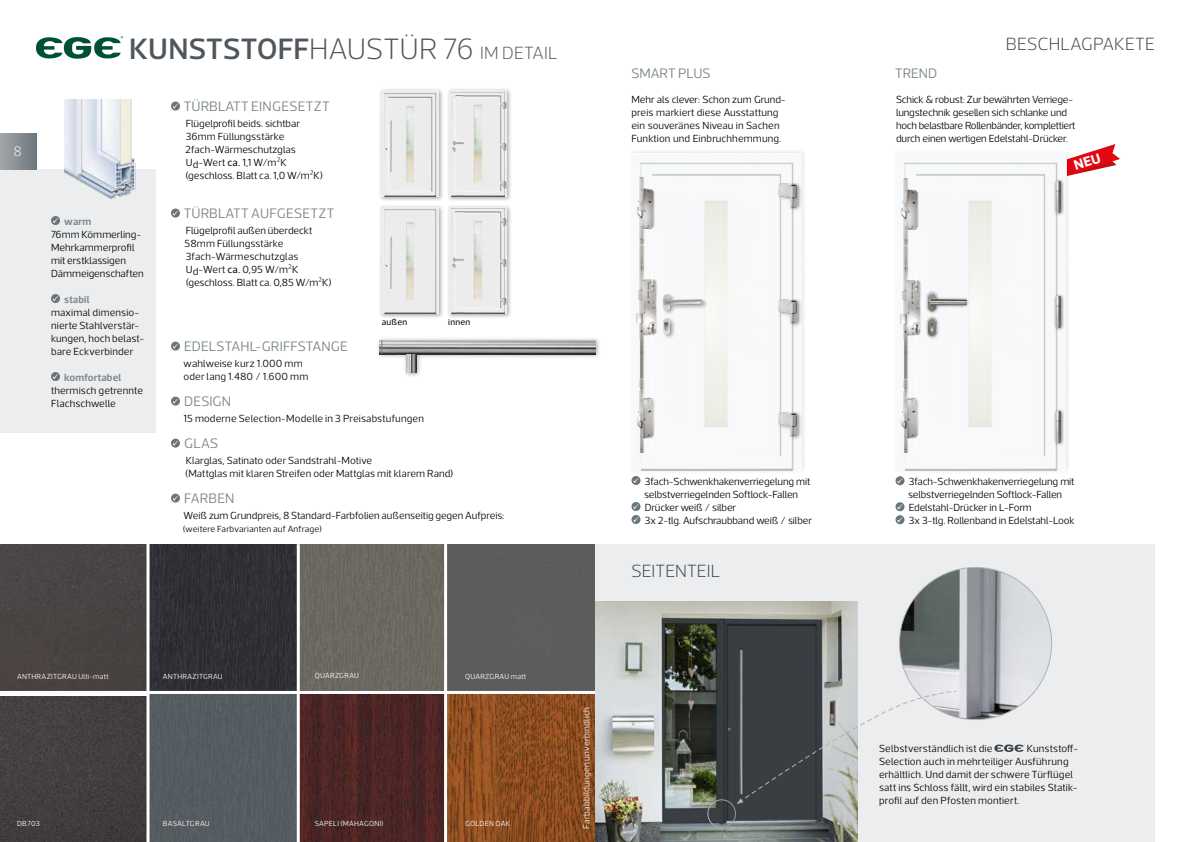
<style>
.page{position:relative;width:1191px;height:842px;background:#fff}
.page>*{position:absolute;margin:0;border:0;box-sizing:border-box;transform-origin:0 0}
.t1{font:500 30px "Acto";letter-spacing:.005em;color:#4f575d}
.t2{font:200 18px "Acto";letter-spacing:.005em;color:#3b4247}
.t3{font:300 14px "Acto";letter-spacing:.005em;color:#7a848a}
.t4{font:200 14px "Acto";color:#fff}
.t5{font:300 10.5px/13px "Acto";color:#000}
.t6{font:600 10.5px "Acto";letter-spacing:.015em;color:#7a848a}
.t7{font:300 9px "Acto";letter-spacing:.015em;color:#000}
.t8{font:300 9px "Acto";letter-spacing:.02em;color:#fff}
.t9{font:9px "Acto";letter-spacing:.02em;color:#000}
.t10{font:300 7.5px "Acto";letter-spacing:.03em;color:#fff}
.s1{font-weight:200}
.s2{font-weight:200;font-size:18px}
.s3{font-weight:400}
</style>
<div class="page">
<div style="left:0;top:169px;width:156px;height:264px;background:#ebedef"></div>
<img style="left:64px;top:99px;width:72px;height:100px">
<img style="left:0;top:544px;width:297px;height:147px">
<img style="left:448px;top:544px;width:147px;height:298px">
<div style="left:300px;top:544px;width:144px;height:147px;background:#6a685f"></div>
<img style="left:149px;top:694px;width:295px;height:148px">
<div style="left:0;top:697px;width:146px;height:145px;background:#433d3f"></div>
<hr style="left:297px;top:544px;width:3px;height:298px;background:#fff">
<hr style="left:0;top:691px;width:595px;height:3px;background:#fff">
<hr style="left:146px;top:535px;width:3px;height:307px;background:#fff">
<svg style="left:171px;top:102px;width:9px;height:9px"></svg>
<svg style="left:171px;top:209px;width:9px;height:9px"></svg>
<svg style="left:171px;top:342px;width:9px;height:9px"></svg>
<svg style="left:171px;top:397px;width:9px;height:9px"></svg>
<svg style="left:171px;top:439px;width:9px;height:9px"></svg>
<svg style="left:171px;top:494px;width:9px;height:9px"></svg>
<svg style="left:36px;top:36px;width:87px;height:23px"></svg>
<div style="left:0;top:133px;width:36px;height:36px;background:linear-gradient(to right,#a4a6a8,#6f797f)"></div>
<svg style="left:51px;top:216px;width:9px;height:9px"></svg>
<svg style="left:51px;top:294px;width:9px;height:9px"></svg>
<svg style="left:51px;top:372px;width:9px;height:9px"></svg>
<svg style="left:631px;top:476px;width:9px;height:9px"></svg>
<svg style="left:631px;top:502px;width:9px;height:22px"></svg>
<div style="left:629px;top:149px;width:178px;height:325px;background:#f8f9fa"></div>
<img style="left:639px;top:162px;width:155px;height:308px">
<img style="left:636px;top:178px;width:23px;height:274px">
<div style="left:662px;top:293px;width:46px;height:47px;background:#000;opacity:.33"></div>
<img style="left:663px;top:294px;width:7px;height:17px">
<div style="left:777px;top:182px;width:25px;height:31px;background:#000;opacity:.33"></div>
<img style="left:779px;top:184px;width:19px;height:24px">
<div style="left:777px;top:298px;width:25px;height:30px;background:#000;opacity:.33"></div>
<img style="left:779px;top:299px;width:19px;height:24px">
<div style="left:777px;top:411px;width:25px;height:30px;background:#000;opacity:.33"></div>
<img style="left:779px;top:412px;width:19px;height:24px">
<div style="left:595px;top:544px;width:560px;height:298px;background:#ebedef"></div>
<img style="left:595px;top:602px;width:262px;height:240px">
<svg style="left:994px;top:744px;width:30px;height:8px"></svg>
<img style="left:899px;top:567px;width:152px;height:153px;border-radius:76px">
<svg style="left:736px;top:690px;width:221px;height:114px"></svg>
<div style="left:707px;top:799px;width:29px;height:29px;border:1px solid #fff;border-radius:50%"></div>
<div style="left:893px;top:149px;width:178px;height:325px;background:#000;opacity:.35"></div>
<img style="left:896px;top:153px;width:169px;height:318px">
<img style="left:898px;top:178px;width:26px;height:274px">
<div style="left:1053px;top:178px;width:12px;height:38px;background:#000;opacity:.75"></div>
<img style="left:1056px;top:182px;width:4px;height:30px">
<div style="left:924px;top:290px;width:45px;height:50px;background:#000;opacity:.5"></div>
<img style="left:927px;top:293px;width:39px;height:44px">
<div style="left:1053px;top:293px;width:12px;height:38px;background:#000;opacity:.75"></div>
<img style="left:1056px;top:297px;width:4px;height:30px">
<div style="left:1053px;top:408px;width:12px;height:38px;background:#000;opacity:.75"></div>
<img style="left:1056px;top:412px;width:4px;height:30px">
<svg style="left:895px;top:476px;width:9px;height:9px"></svg>
<svg style="left:895px;top:502px;width:9px;height:22px"></svg>
<div style="left:378px;top:87px;width:66px;height:115px;background:#000;opacity:.33"></div>
<img style="left:381px;top:90px;width:57px;height:107px">
<div style="left:379px;top:204px;width:65px;height:114px;background:#000;opacity:.33"></div>
<div style="left:381px;top:207px;width:58px;height:106px;background:#ededed"></div>
<img style="left:383px;top:209px;width:54px;height:104px">
<div style="left:447px;top:87px;width:65px;height:115px;background:#000;opacity:.33"></div>
<img style="left:449px;top:90px;width:57px;height:107px">
<img style="left:452px;top:92px;width:52px;height:105px">
<img style="left:456px;top:92px;width:7px;height:105px">
<div style="left:453px;top:141px;width:11px;height:11px;background:#000;opacity:.33"></div>
<div style="left:500px;top:102px;width:7px;height:8px;background:#000;opacity:.33"></div>
<svg style="left:501px;top:102px;width:5px;height:6px"></svg>
<div style="left:500px;top:143px;width:7px;height:8px;background:#000;opacity:.33"></div>
<svg style="left:501px;top:143px;width:5px;height:7px"></svg>
<div style="left:500px;top:181px;width:7px;height:8px;background:#000;opacity:.33"></div>
<svg style="left:501px;top:182px;width:5px;height:6px"></svg>
<div style="left:447px;top:204px;width:65px;height:114px;background:#000;opacity:.33"></div>
<img style="left:449px;top:207px;width:57px;height:106px">
<img style="left:452px;top:209px;width:52px;height:104px">
<img style="left:456px;top:209px;width:7px;height:104px">
<div style="left:453px;top:257px;width:11px;height:12px;background:#000;opacity:.33"></div>
<div style="left:500px;top:218px;width:7px;height:8px;background:#000;opacity:.33"></div>
<svg style="left:501px;top:219px;width:5px;height:6px"></svg>
<div style="left:500px;top:260px;width:7px;height:8px;background:#000;opacity:.33"></div>
<svg style="left:501px;top:260px;width:5px;height:6px"></svg>
<div style="left:500px;top:298px;width:7px;height:8px;background:#000;opacity:.33"></div>
<svg style="left:501px;top:298px;width:5px;height:6px"></svg>
<div style="left:376px;top:336px;width:225px;height:42px;background:#000;opacity:.35"></div>
<img style="left:380px;top:340px;width:215px;height:14px">
<img style="left:406px;top:354px;width:11px;height:19px">
<svg style="left:382px;top:340px;width:1px;height:14px"></svg>
<svg style="left:1056px;top:144px;width:64px;height:34px"></svg>
<h3 class="t4" style="left:14px;top:143px;width:10px">8</h3>
<h1 class="t1" style="left:129px;top:31px;width:430px">KUNSTSTOFF<span class="s1">HAUSTÜR 76</span> <span class="s2">IM DETAIL</span></h1>
<p class="t6" style="left:64px;top:215px;width:28px">warm</p>
<p class="t5" style="left:51px;top:228px;width:94px">76mm Kömmerling-<br>Mehrkammerprofil mit erstklassigen<br>Dämmeigenschaften</p>
<p class="t6" style="left:64px;top:293px;width:27px">stabil</p>
<p class="t5" style="left:51px;top:306px;width:95px">maximal dimensio&shy;nierte Stahlverstär&shy;kungen, hoch belast&shy;bare Eckverbinder</p>
<p class="t6" style="left:64px;top:371px;width:59px">komfortabel</p>
<p class="t5" style="left:51px;top:384px;width:94px">thermisch getrennte<br>Flachschwelle</p>
<h3 class="t3" style="left:184px;top:98px;width:147px">TÜRBLATT EINGESETZT</h3>
<p class="t5" style="left:185px;top:116px;width:139px">Flügelprofil beids. sichtbar<br>36mm Füllungsstärke<br>2fach-Wärmeschutzglas<br>Ud-Wert <span class="s3">ca.</span> 1,1 W/m²K (geschloss. Blatt ca. 1,0 W/m²K)</p>
<h3 class="t3" style="left:184px;top:205px;width:152px">TÜRBLATT AUFGESETZT</h3>
<p class="t5" style="left:185px;top:223px;width:149px">Flügelprofil außen überdeckt<br>58mm Füllungsstärke<br>3fach-Wärmeschutzglas<br>Ud-Wert <span class="s3">ca.</span> 0,95 W/m²K (geschloss. Blatt ca. 0,85 W/m²K)</p>
<p class="t9" style="left:382px;top:316px;width:27px">außen</p>
<p class="t9" style="left:448px;top:316px;width:23px">innen</p>
<h3 class="t3" style="left:184px;top:338px;width:165px">EDELSTAHL-GRIFFSTANGE</h3>
<p class="t5" style="left:184px;top:356px;width:126px">wahlweise kurz 1.000 mm oder lang 1.480 / 1.600 mm</p>
<h3 class="t3" style="left:184px;top:393px;width:48px">DESIGN</h3>
<p class="t5" style="left:184px;top:411px;width:242px">15 moderne Selection-Modelle in 3 Preisabstufungen</p>
<h3 class="t3" style="left:184px;top:435px;width:36px">GLAS</h3>
<p class="t5" style="left:185px;top:453px;width:270px">Klarglas, Satinato oder Sandstrahl-Motive<br>(Mattglas mit klaren Streifen oder Mattglas mit klarem Rand)</p>
<h3 class="t3" style="left:184px;top:490px;width:52px">FARBEN</h3>
<p class="t5" style="left:184px;top:508px;width:322px">Weiß zum Grundpreis, 8 Standard-Farbfolien außenseitig gegen Aufpreis:</p>
<p class="t7" style="left:183px;top:523px;width:141px">(weitere Farbvarianten auf Anfrage)</p>
<p class="t10" style="left:17px;top:672px;width:93px">ANTHRAZITGRAU Ulti-matt</p>
<p class="t10" style="left:163px;top:672px;width:61px">ANTHRAZITGRAU</p>
<p class="t10" style="left:315px;top:672px;width:46px">QUARZGRAU</p>
<p class="t10" style="left:17px;top:819px;width:24px">DB703</p>
<p class="t10" style="left:163px;top:819px;width:48px">BASALTGRAU</p>
<p class="t10" style="left:315px;top:819px;width:70px">SAPELI (MAHAGONI)</p>
<p class="t10" style="left:465px;top:672px;width:63px">QUARZGRAU matt</p>
<p class="t10" style="left:465px;top:819px;width:47px">GOLDEN OAK</p>
<p class="t8" style="left:581px;top:828px;width:123px;rotate:-90deg">Farbabbildungen unverbindlich</p>
<h3 class="t3" style="left:631px;top:65px;width:80px">SMART PLUS</h3>
<h3 class="t3" style="left:895px;top:65px;width:44px">TREND</h3>
<h2 class="t2" style="left:1005px;top:33px;width:151px">BESCHLAGPAKETE</h2>
<p class="t5" style="left:631px;top:93px;width:156px">Mehr als clever: Schon zum Grund&shy;preis markiert diese Ausstattung ein souveränes Niveau in Sachen<br>Funktion und Einbruchhemmung.</p>
<p class="t5" style="left:896px;top:93px;width:181px">Schick &amp; robust: Zur bewährten Verriege&shy;lungstechnik gesellen sich schlanke und hoch belastbare Rollenbänder, komplettiert durch einen wertigen Edelstahl-Drücker.</p>
<p class="t5" style="left:644px;top:475px;width:169px">3fach-Schwenkhakenverriegelung mit selbstverriegelnden Softlock-Fallen Drücker weiß / silber<br>3x 2-tlg. Aufschraubband weiß / silber</p>
<h2 class="t2" style="left:631px;top:561px;width:90px">SEITENTEIL</h2>
<p class="t5" style="left:908px;top:475px;width:168px">3fach-Schwenkhakenverriegelung mit selbstverriegelnden Softlock-Fallen Edelstahl-Drücker in L-Form<br>3x 3-tlg. Rollenband in Edelstahl-Look</p>
<p class="t5" style="left:879px;top:742px;width:201px;text-indent:148px">Kunststoff-Selection auch in mehrteiliger Ausführung erhältlich. Und damit der schwere Türflügel satt ins Schloss fällt, wird ein stabiles Statik&shy;profil auf den Pfosten montiert.</p>
<p class="t5" style="left:879px;top:742px;width:115px">Selbstverständlich ist die</p>
</div>
